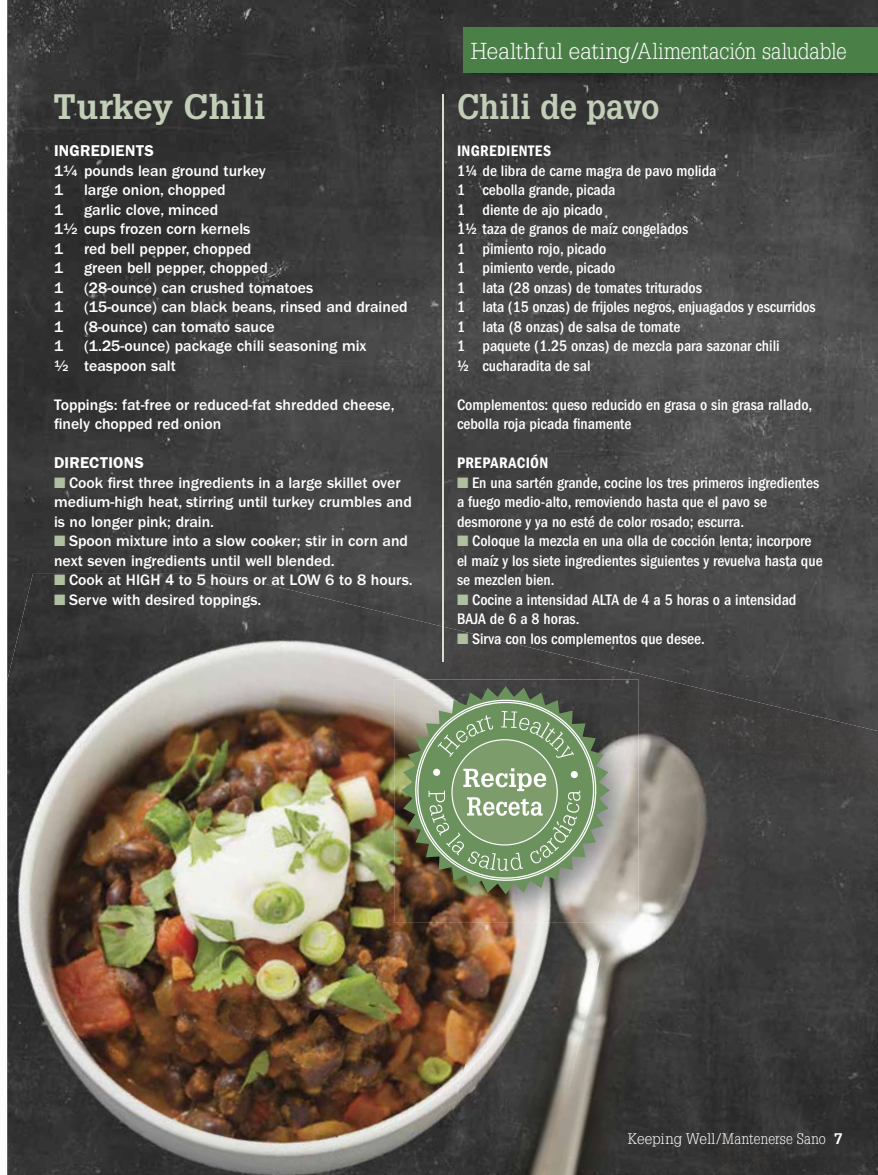
<style>
.page{position:relative;width:878px;height:1175px;background:#fff}
.page>*{position:absolute;margin:0;border:0;box-sizing:border-box;transform-origin:0 0}
.t1{font:700 34.5px "Glypha LT Std";letter-spacing:.005em;color:#c2ceb7}
.t2{font:700 34.5px "Glypha LT Std";letter-spacing:.005em;color:#c2ceb7;scale:.9 1}
.t3{font:300 22.5px "Glypha LT Std";letter-spacing:.01em;color:#fff}
.t4{font:500 condensed 15.75px/19.5px "ITC Franklin Gothic Std";color:#fff}
.t5{font:500 15.75px/19.5px "ITC Franklin Gothic Std";color:#fff}
.t6{font:15.75px "ITC Franklin Gothic Std Dm Cd";letter-spacing:.02em;color:#fff}
.t7{font:600 15.75px "ITC Franklin Gothic Std";letter-spacing:.01em;color:#fff}
.t8{font:300 15px "Glypha LT Std";letter-spacing:.01em;color:#fff}
.s1{color:#afc0a1}
.s2{font-weight:700}
</style>
<div class="page">
<img style="left:7px;top:0;width:871px;height:630px">
<img style="left:7px;top:573px;width:296px;height:220px">
<img style="left:204px;top:593px;width:255px;height:436px">
<img style="left:447px;top:630px;width:431px;height:97px">
<img style="left:638px;top:727px;width:240px;height:109px">
<img style="left:609px;top:836px;width:269px;height:293px">
<img style="left:822px;top:945px;width:56px;height:229px">
<img style="left:499px;top:922px;width:110px;height:252px">
<img style="left:7px;top:793px;width:234px;height:164px">
<img style="left:328px;top:896px;width:171px;height:278px">
<img style="left:7px;top:957px;width:301px;height:217px">
<img style="left:273px;top:1029px;width:87px;height:145px">
<img style="left:548px;top:1091px;width:176px;height:83px">
<img style="left:712px;top:1129px;width:116px;height:45px">
<img style="left:438px;top:1169px;width:23px;height:5px">
<img style="left:461px;top:23px;width:417px;height:62px">
<div style="left:463px;top:27px;width:415px;height:45px;background:#4a7f47"></div>
<img style="left:395px;top:679px;width:243px;height:243px">
<img style="left:395px;top:872px;width:209px;height:50px">
<img style="left:401px;top:686px;width:209px;height:208px">
<svg style="left:412px;top:697px;width:187px;height:186px;background:#849d77"></svg>
<hr style="left:442px;top:95px;width:1px;height:567px;background:#d5ddcd">
<svg style="left:573px;top:418px;width:6px;height:11px"></svg>
<svg style="left:54px;top:418px;width:7px;height:11px"></svg>
<svg style="left:108px;top:477px;width:7px;height:11px"></svg>
<h1 class="t1" style="left:53px;top:86px;width:214px">Turkey Chili</h1>
<p class="t7" style="left:54px;top:141px;width:101px">INGREDIENTS</p>
<p class="t5" style="left:54px;top:161px;width:213px">1¼ pounds lean ground turkey<br>1</p>
<p class="t5" style="left:84px;top:180px;width:143px">large onion, chopped</p>
<p class="t5" style="left:54px;top:200px;width:11px">1</p>
<p class="t5" style="left:54px;top:200px;width:198px;text-indent:30px">garlic clove, minced<br>1½ cups frozen corn kernels<br>1</p>
<p class="t5" style="left:84px;top:239px;width:169px">red bell pepper, chopped</p>
<p class="t5" style="left:54px;top:258px;width:11px">1</p>
<p class="t5" style="left:84px;top:258px;width:185px">green bell pepper, chopped</p>
<p class="t5" style="left:54px;top:278px;width:11px">1</p>
<p class="t5" style="left:84px;top:278px;width:231px">(28-ounce) can crushed tomatoes</p>
<p class="t5" style="left:54px;top:297px;width:11px">1</p>
<p class="t5" style="left:84px;top:297px;width:325px">(15-ounce) can black beans, rinsed and drained</p>
<p class="t5" style="left:54px;top:317px;width:11px">1</p>
<p class="t5" style="left:84px;top:317px;width:192px">(8-ounce) can tomato sauce</p>
<p class="t5" style="left:54px;top:336px;width:11px">1</p>
<p class="t5" style="left:54px;top:336px;width:314px;text-indent:30px">(1.25-ounce) package chili seasoning mix ½ teaspoon salt</p>
<p class="t5" style="left:63px;top:395px;width:333px;text-indent:-9px">Toppings: fat-free or reduced-fat shredded cheese, nely chopped red onion</p>
<p class="t7" style="left:54px;top:453px;width:91px">DIRECTIONS</p>
<p class="t5" style="left:54px;top:473px;width:359px"><span class="s1">■</span> Cook rst three ingredients in a large skillet over medium-high heat, stirring until turkey crumbles and is no longer pink; drain.</p>
<p class="t5" style="left:54px;top:531px;width:355px"><span class="s1">■</span> Spoon mixture into a slow cooker; stir in corn and next seven ingredients until well blended.</p>
<p class="t5" style="left:54px;top:570px;width:360px"><span class="s1">■</span> Cook at HIGH 4 to 5 hours or at LOW 6 to 8 hours.</p>
<p class="t5" style="left:54px;top:590px;width:209px"><span class="s1">■</span> Serve with desired toppings.</p>
<h2 class="t3" style="left:470px;top:38px;width:377px">Healthful eating/Alimentación saludable</h2>
<h1 class="t2" style="left:457px;top:86px;width:226px">Chili de pavo</h1>
<p class="t6" style="left:457px;top:142px;width:96px">INGREDIENTES</p>
<p class="t4" style="left:457px;top:161px;width:360px">1¼ de libra de carne magra de pavo molida<br>1 cebolla grande, picada<br>1 diente de ajo picado<br>1½ taza de granos de maíz congelados<br>1 pimiento rojo, picado<br>1 pimiento verde, picado<br>1 lata (28 onzas) de tomates triturados<br>1 lata (15 onzas) de frijoles negros, enjuagados y escurridos 1 lata (8 onzas) de salsa de tomate<br>1 paquete (1.25 onzas) de mezcla para sazonar chili<br>½ cucharadita de sal</p>
<p class="t4" style="left:457px;top:395px;width:357px">Complementos: queso reducido en grasa o sin grasa rallado, cebolla roja picada namente</p>
<p class="t6" style="left:457px;top:454px;width:93px">PREPARACIÓN</p>
<p class="t4" style="left:457px;top:473px;width:364px"><span class="s1">■</span> En una sartén grande, cocine los tres primeros ingredientes a fuego medio-alto, removiendo hasta que el pavo se desmorone y ya no esté de color rosado; escurra.</p>
<p class="t4" style="left:457px;top:531px;width:367px"><span class="s1">■</span> Coloque la mezcla en una olla de cocción lenta; incorpore el maíz y los siete ingredientes siguientes y revuelva hasta que se mezclen bien.</p>
<p class="t4" style="left:457px;top:590px;width:341px"><span class="s1">■</span> Cocine a intensidad ALTA de 4 a 5 horas o a intensidad<br>BAJA de 6 a 8 horas.</p>
<p class="t4" style="left:457px;top:629px;width:249px"><span class="s1">■</span> Sirva con los complementos que desee.</p>
<p class="t8" style="left:627px;top:1129px;width:216px">Keeping Well/Mantenerse Sano <span class="s2">7</span></p>
</div>
